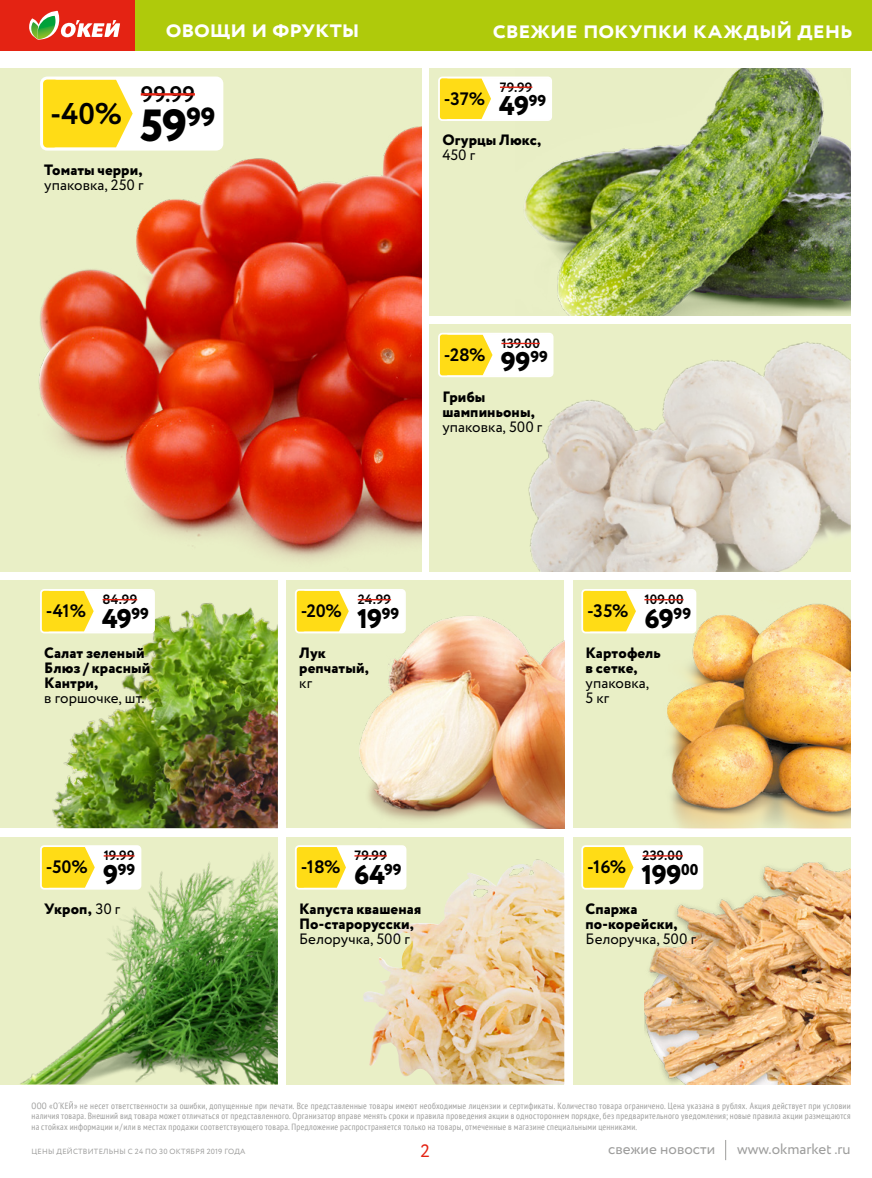
<style>
.page{position:relative;width:872px;height:1178px;background:#fff}
.page>*{position:absolute;margin:0;border:0;box-sizing:border-box;transform-origin:0 0}
.t1{font:800 45px "Circe";color:#000}
.t2{font:700 30px "Circe";color:#000}
.t3{font:800 27px "Circe";letter-spacing:-.025em;color:#000}
.t4{font:700 24px "Circe";color:#fff}
.t5{font:700 22.5px "Circe";color:#000}
.t6{font:700 18px "Circe";letter-spacing:-.07em;color:#000}
.t7{font:18px "Circe";color:#e42313}
.t8{font:800 15.75px "Circe";color:#000}
.t9{font:800 15px/15px "Circe";letter-spacing:.005em;color:#000}
.t10{font:15px/15px "Circe";color:#000}
.t11{font:15px "Circe";color:#9d9d9c}
.t12{font:700 13.5px "Circe";color:#000}
.t13{font:condensed 9px/10.5px "PT Sans";letter-spacing:.025em;color:#9d9d9c;text-align:justify}
.t14{font:7.5px "Circe";letter-spacing:.03em;color:#9d9d9c}
.s1{font-size:27px}
.s2{font-weight:400}
</style>
<div class="page">
<img style="left:0;top:68px;width:421px;height:504px">
<svg style="left:28px;top:68px;width:263px;height:108px;fill:#e9efc6"></svg>
<svg style="left:46px;top:81px;width:87px;height:66px;background:#ffdf2c"></svg>
<hr style="left:141px;top:93px;width:54px;height:3px;background:#e42313">
<div style="left:40px;top:77px;width:183px;height:74px;border:3px solid #fff;border-radius:6px"></div>
<div style="left:573px;top:580px;width:277px;height:248px;background:#e9efc6"></div>
<img style="left:667px;top:604px;width:183px;height:224px">
<svg style="left:584px;top:589px;width:182px;height:65px"></svg>
<svg style="left:584px;top:592px;width:52px;height:38px;background:#ffdf2a"></svg>
<hr style="left:644px;top:599px;width:39px;height:1px;background:#e42313">
<div style="left:581px;top:589px;width:115px;height:44px;border:2px solid #fff;border-radius:3px"></div>
<div style="left:286px;top:580px;width:278px;height:248px;background:#e9efc6"></div>
<img style="left:359px;top:616px;width:205px;height:212px">
<svg style="left:295px;top:592px;width:180px;height:62px"></svg>
<svg style="left:298px;top:592px;width:51px;height:38px;background:#ffdf2b"></svg>
<hr style="left:358px;top:599px;width:33px;height:1px;background:#e42313">
<div style="left:295px;top:589px;width:111px;height:44px;border:2px solid #fff;border-radius:3px"></div>
<div style="left:429px;top:68px;width:421px;height:248px;background:#e9efc6"></div>
<img style="left:524px;top:68px;width:326px;height:248px">
<svg style="left:439px;top:68px;width:182px;height:73px"></svg>
<svg style="left:441px;top:80px;width:50px;height:38px;background:#ffdf2a"></svg>
<hr style="left:500px;top:87px;width:32px;height:1px;background:#e42313">
<div style="left:438px;top:77px;width:114px;height:44px;border:2px solid #fff;border-radius:3px"></div>
<div style="left:429px;top:324px;width:421px;height:248px;background:#e9efc6"></div>
<img style="left:528px;top:341px;width:322px;height:231px">
<svg style="left:442px;top:332px;width:181px;height:65px"></svg>
<svg style="left:441px;top:336px;width:51px;height:38px;background:#ffde28"></svg>
<hr style="left:501px;top:343px;width:39px;height:1px;background:#e42313">
<div style="left:438px;top:333px;width:115px;height:44px;border:2px solid #fff;border-radius:3px"></div>
<div style="left:573px;top:837px;width:277px;height:247px;background:#e9efc6"></div>
<img style="left:644px;top:862px;width:206px;height:222px">
<svg style="left:582px;top:848px;width:191px;height:62px"></svg>
<svg style="left:584px;top:848px;width:49px;height:38px;background:#ffde28"></svg>
<hr style="left:642px;top:855px;width:41px;height:1px;background:#e42313">
<div style="left:581px;top:845px;width:122px;height:44px;border:2px solid #fff;border-radius:3px"></div>
<img style="left:0;top:837px;width:278px;height:247px">
<svg style="left:27px;top:837px;width:184px;height:73px;fill:#e9efc6"></svg>
<svg style="left:43px;top:848px;width:52px;height:38px;background:#ffdf2b"></svg>
<hr style="left:104px;top:855px;width:30px;height:1px;background:#e42313">
<div style="left:40px;top:845px;width:101px;height:44px;border:2px solid #fff;border-radius:3px"></div>
<div style="left:286px;top:837px;width:278px;height:247px;background:#e9efc6"></div>
<img style="left:363px;top:859px;width:201px;height:226px">
<svg style="left:295px;top:846px;width:182px;height:64px"></svg>
<svg style="left:298px;top:848px;width:48px;height:38px;background:#ffdf2a"></svg>
<hr style="left:354px;top:855px;width:33px;height:1px;background:#e42313">
<div style="left:295px;top:845px;width:111px;height:44px;border:2px solid #fff;border-radius:3px"></div>
<img style="left:5px;top:580px;width:273px;height:248px">
<svg style="left:27px;top:580px;width:198px;height:74px;fill:#e9efc6"></svg>
<svg style="left:43px;top:592px;width:51px;height:38px;background:#ffdf2c"></svg>
<hr style="left:103px;top:599px;width:34px;height:1px;background:#e42313">
<div style="left:40px;top:589px;width:115px;height:44px;border:2px solid #fff;border-radius:3px"></div>
<svg style="left:725px;top:1140px;width:1px;height:20px"></svg>
<div style="left:135px;top:0;width:737px;height:51px;background:#afca0b"></div>
<div style="left:0;top:0;width:135px;height:51px;background:#e42313"></div>
<svg style="left:29px;top:10px;width:91px;height:30px"></svg>
<h2 class="t2" style="left:50px;top:93px;width:73px">-40%</h2>
<h3 class="t4" style="left:166px;top:13px;width:195px">овощи и фрукты</h3>
<h3 class="t4" style="left:493px;top:13px;width:361px">свежие покупки каждый день</h3>
<h3 class="t4" style="left:166px;top:13px;width:162px">мясо птица</h3>
<h3 class="t4" style="left:166px;top:13px;width:131px">кулинария</h3>
<h3 class="t5" style="left:141px;top:79px;width:56px">99.99</h3>
<h1 class="t1" style="left:140px;top:95px;width:77px">59<sup>99</sup></h1>
<h3 class="t6" style="left:444px;top:87px;width:43px">-37%</h3>
<h3 class="t12" style="left:500px;top:78px;width:34px">79.99</h3>
<h3 class="t3" style="left:499px;top:88px;width:49px">49<sup>99</sup></h3>
<h3 class="t9" style="left:442px;top:134px;width:101px">Огурцы Люкс,</h3>
<h3 class="t10" style="left:442px;top:148px;width:34px">450 г</h3>
<h3 class="t9" style="left:44px;top:163px;width:100px">Томаты черри,</h3>
<h3 class="t10" style="left:44px;top:178px;width:101px">упаковка, 250 г</h3>
<h3 class="t6" style="left:444px;top:343px;width:43px">-28%</h3>
<h3 class="t12" style="left:501px;top:334px;width:40px">139.00</h3>
<h3 class="t3" style="left:501px;top:344px;width:49px">99<sup>99</sup></h3>
<h3 class="t9" style="left:442px;top:390px;width:94px">Грибы шампиньоны,</h3>
<h3 class="t10" style="left:442px;top:419px;width:101px">упаковка, 500 г</h3>
<h3 class="t6" style="left:46px;top:599px;width:42px">-41%</h3>
<h3 class="t12" style="left:103px;top:590px;width:36px">84.99</h3>
<h3 class="t3" style="left:102px;top:600px;width:49px">49<sup>99</sup></h3>
<h3 class="t6" style="left:301px;top:599px;width:43px">-20%</h3>
<h3 class="t12" style="left:358px;top:590px;width:35px">24.99</h3>
<h3 class="t3" style="left:357px;top:600px;width:44px">19<sup>99</sup></h3>
<h3 class="t6" style="left:587px;top:599px;width:43px">-35%</h3>
<h3 class="t12" style="left:644px;top:590px;width:41px">109.00</h3>
<h3 class="t3" style="left:644px;top:600px;width:48px">69<sup>99</sup></h3>
<h3 class="t9" style="left:44px;top:646px;width:108px">Салат зеленый<br>Блюз / красный<br>Кантри,</h3>
<h3 class="t10" style="left:44px;top:691px;width:102px">в горшочке, шт.</h3>
<h3 class="t9" style="left:299px;top:646px;width:71px">Лук репчатый,</h3>
<h3 class="t10" style="left:299px;top:676px;width:14px">кг</h3>
<h3 class="t9" style="left:585px;top:646px;width:77px">Картофель в сетке,</h3>
<h3 class="t10" style="left:585px;top:676px;width:65px">упаковка,<br>5кг</h3>
<h3 class="t6" style="left:46px;top:855px;width:43px">-50%</h3>
<h3 class="t12" style="left:104px;top:847px;width:32px">19.99</h3>
<h3 class="t8" style="left:103px;top:859px;width:34px"><span class="s1">9</span>99</h3>
<h3 class="t6" style="left:301px;top:855px;width:41px">-18%</h3>
<h3 class="t12" style="left:354px;top:847px;width:34px">79.99</h3>
<h3 class="t3" style="left:354px;top:856px;width:49px">64<sup>99</sup></h3>
<h3 class="t6" style="left:587px;top:855px;width:40px">-16%</h3>
<h3 class="t12" style="left:642px;top:847px;width:42px">239.00</h3>
<h3 class="t3" style="left:641px;top:856px;width:58px">199<sup>00</sup></h3>
<h3 class="t9" style="left:44px;top:902px;width:78px">Укроп, <span class="s2">30 г</span></h3>
<h3 class="t9" style="left:299px;top:902px;width:124px">Капуста квашеная<br>По-старорусски,</h3>
<h3 class="t10" style="left:299px;top:932px;width:112px">Белоручка, 500 г</h3>
<h3 class="t9" style="left:585px;top:902px;width:94px">Спаржа по-корейски,</h3>
<h3 class="t10" style="left:585px;top:932px;width:112px">Белоручка, 500 г</h3>
<p class="t13" style="left:32px;top:1100px;width:820px">ООО «О´КЕЙ» не несет ответственности за ошибки, допущенные при печати. Все представленные товары имеют необходимые лицензии и сертификаты. Количество товара ограничено. Цена указана в рублях. Акция действует при условии наличия товара. Внешний вид товара может отличаться от представленного. Организатор вправе менять сроки и правила проведения акции в одностороннем порядке, без предварительного уведомления; новые правила акции размещаются на стойках информации и/или в местах продажи соответствующего товара. Предложение распространяется только на товары, отмеченные в магазине специальными ценниками.</p>
<p class="t14" style="left:32px;top:1147px;width:215px">ЦЕНЫ ДЕЙСТВИТЕЛЬНЫ с 24 по 30 октября 2019 ГОДА</p>
<h3 class="t7" style="left:420px;top:1139px;width:11px">2</h3>
<h3 class="t11" style="left:608px;top:1139px;width:109px">свежие новости</h3>
<h3 class="t11" style="left:737px;top:1139px;width:115px">www.okmarket .ru</h3>
</div>
